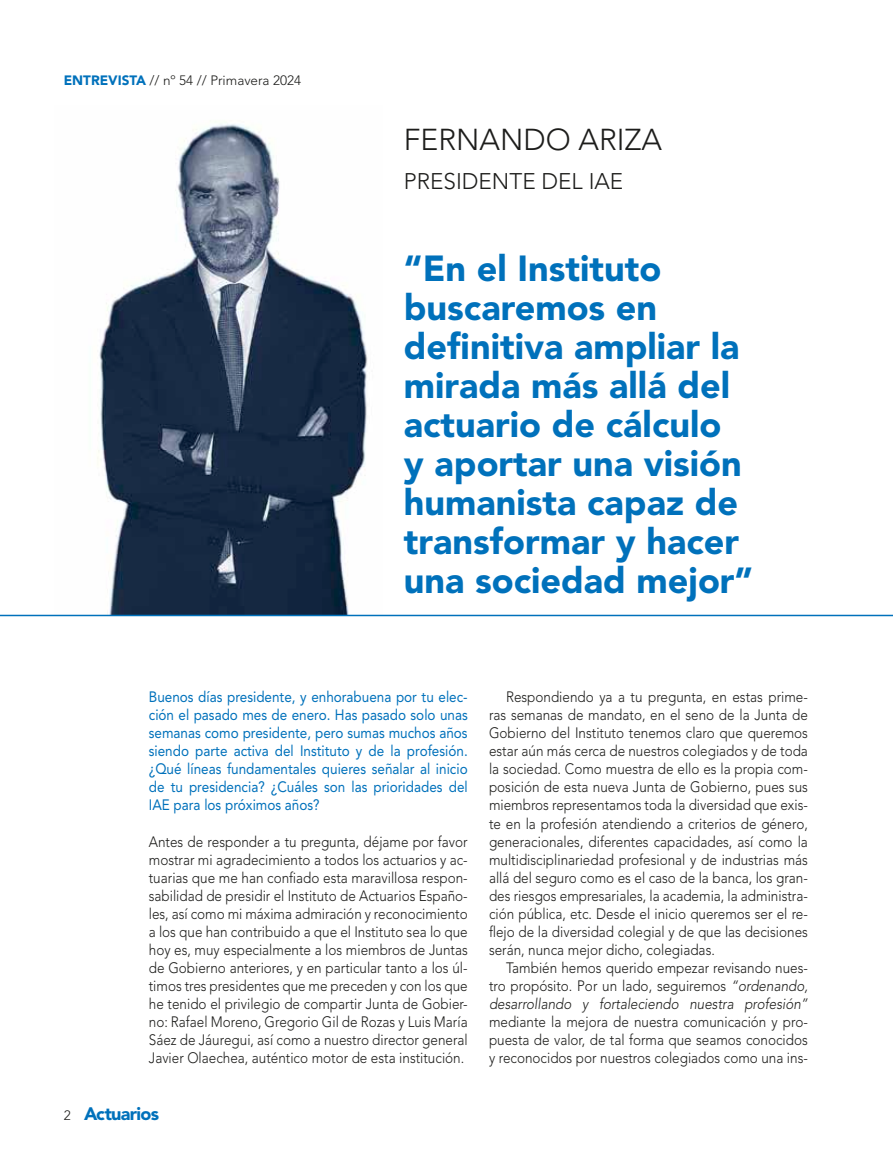
<style>
.page{position:relative;width:893px;height:1170px;background:#fff}
.page>*{position:absolute;margin:0;border:0;box-sizing:border-box;transform-origin:0 0}
.t1{font:900 36px/39px "Avenir LT Std";color:#0071bb}
.t2{font:300 30px "Avenir LT Std";color:#1d1d1b}
.t3{font:300 22.5px "Avenir LT Std";color:#1d1d1b}
.t4{font:900 18px "Avenir LT Std";letter-spacing:-.04em;color:#0071bb}
.t5{font:300 15px/18px "Avenir LT Std";color:#1d1d1b;text-align:justify;scale:.9 1}
.t6{font:15px/18px "Avenir LT Std";color:#0071bb;text-align:justify;scale:.9 1}
.t7{font:300 13.5px "Avenir LT Std";color:#1d1d1b}
.s1{font-weight:900;color:#0071bb}
.s2{font-weight:300;font-size:13.5px;color:#1d1d1b}
.s3{font-style:italic}
</style>
<div class="page">
<img style="left:97px;top:124px;width:271px;height:490px">
<hr style="left:0;top:614px;width:893px;height:2px;background:#0071bb">
<p class="t7" style="left:64px;top:72px;width:239px"><span class="s1">ENTREVISTA</span> // nº 54 // Primavera 2024</p>
<h2 class="t2" style="left:404px;top:122px;width:259px">FERNANDO ARIZA</h2>
<h3 class="t3" style="left:404px;top:168px;width:221px">PRESIDENTE DEL IAE</h3>
<h1 class="t1" style="left:404px;top:249px;width:351px">“En el Instituto buscaremos en definitiva ampliar la mirada más allá del actuario de cálculo<br>y aportar una visión humanista capaz de transformar y hacer una sociedad mejor”</h1>
<p class="t6" style="left:149px;top:688px;width:356px">Buenos días presidente, y enhorabuena por tu elec&shy;ción el pasado mes de enero. Has pasado solo unas semanas como presidente, pero sumas muchos años siendo parte activa del Instituto y de la profesión. ¿Qué líneas fundamentales quieres señalar al inicio de tu presidencia? ¿Cuáles son las prioridades del IAE para los próximos años?</p>
<p class="t5" style="left:149px;top:832px;width:356px">Antes de responder a tu pregunta, déjame por favor mostrar mi agradecimiento a todos los actuarios y ac&shy;tuarias que me han confiado esta maravillosa respon&shy;sabilidad de presidir el Instituto de Actuarios Españo&shy;les, así como mi máxima admiración y reconocimiento a los que han contribuido a que el Instituto sea lo que hoy es, muy especialmente a los miembros de Juntas de Gobierno anteriores, y en particular tanto a los úl&shy;timos tres presidentes que me preceden y con los que he tenido el privilegio de compartir Junta de Gobier&shy;no: Rafael Moreno, Gregorio Gil de Rozas y Luis María Sáez de Jáuregui, así como a nuestro director general Javier Olaechea, auténtico motor de esta institución.</p>
<p class="t4" style="left:64px;top:1102px;width:97px"><span class="s2">2</span> Actuarios</p>
<p class="t5" style="left:489px;top:688px;width:356px;text-indent:17px">Respondiendo ya a tu pregunta, en estas prime&shy;ras semanas de mandato, en el seno de la Junta de Gobierno del Instituto tenemos claro que queremos estar aún más cerca de nuestros colegiados y de toda la sociedad. Como muestra de ello es la propia com&shy;posición de esta nueva Junta de Gobierno, pues sus miembros representamos toda la diversidad que exis&shy;te en la profesión atendiendo a criterios de género, generacionales, diferentes capacidades, así como la multidisciplinariedad profesional y de industrias más allá del seguro como es el caso de la banca, los gran&shy;des riesgos empresariales, la academia, la administra&shy;ción pública, etc. Desde el inicio queremos ser el re&shy;flejo de la diversidad colegial y de que las decisiones serán, nunca mejor dicho, colegiadas.</p>
<p class="t5" style="left:489px;top:958px;width:356px;text-indent:17px">También hemos querido empezar revisando nues&shy;tro propósito. Por un lado, seguiremos <span class="s3">“ordenando, desarrollando y fortaleciendo nuestra profesión”</span></p>
<p class="t5" style="left:489px;top:1012px;width:356px">mediante la mejora de nuestra comunicación y pro&shy;puesta de valor, de tal forma que seamos conocidos y reconocidos por nuestros colegiados como una ins-</p>
</div>
